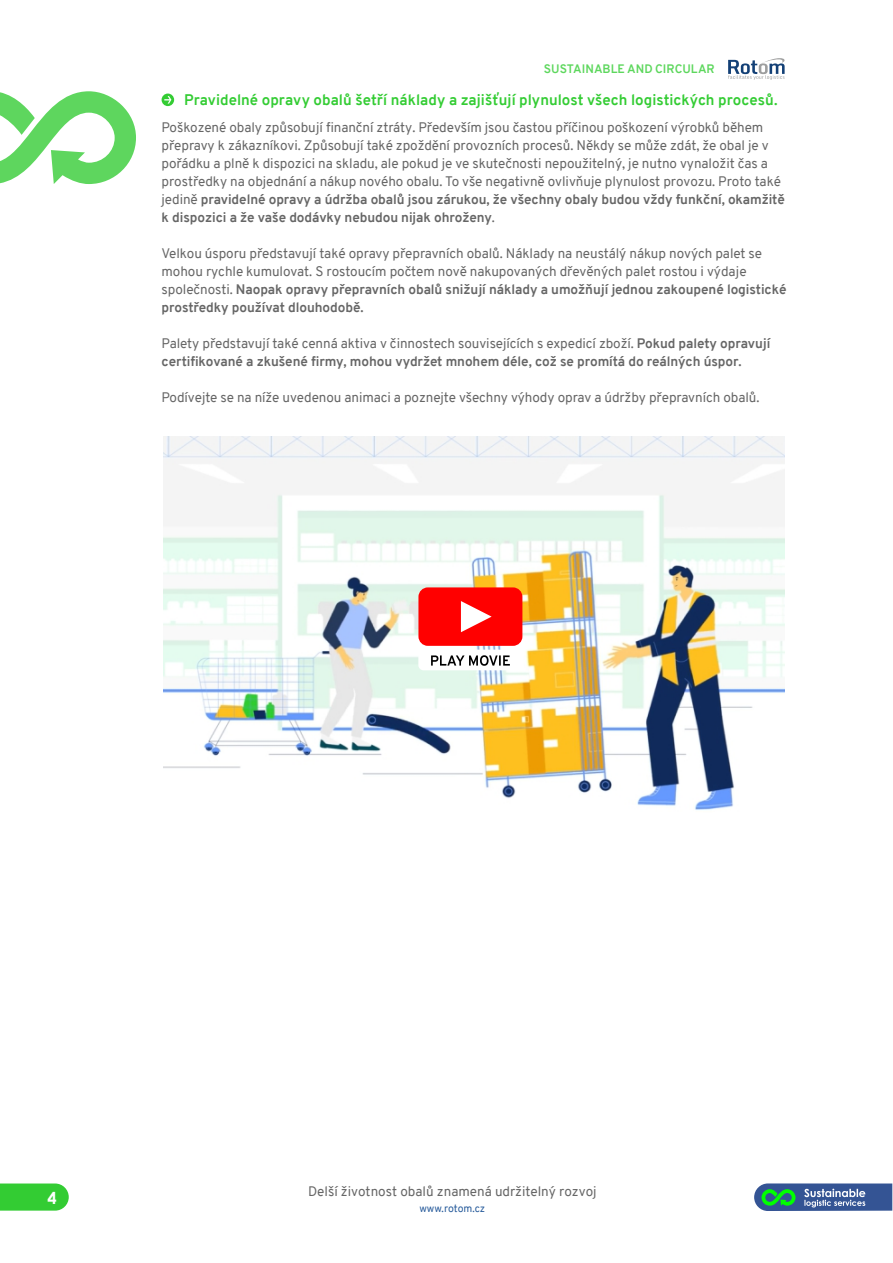
<style>
.page{position:relative;width:893px;height:1263px;background:#fff}
.page>*{position:absolute;margin:0;border:0;box-sizing:border-box;transform-origin:0 0}
.t1{font:700 16.5px "Century Gothic";color:#fff}
.t2{font:700 15px "Overpass";color:#3c3}
.t3{font:13.5px/18px "Overpass";letter-spacing:-.005em;color:#666}
.t4{font:700 13.5px/18px "Overpass";letter-spacing:-.005em;color:#666}
.t5{font:700 12px "Overpass";color:#5dd75d}
.t6{font:10.5px "Overpass";color:#275b9b}
.s1{font-weight:700}
.s2{font-weight:400}
</style>
<div class="page">
<img style="left:164px;top:436px;width:621px;height:374px">
<div style="left:418px;top:587px;width:104px;height:59px;background:#f00;border-radius:9px"></div>
<svg style="left:461px;top:601px;width:31px;height:31px"></svg>
<div style="left:418px;top:650px;width:104px;height:20px;background:#fff;border-radius:5px"></div>
<svg style="left:431px;top:655px;width:79px;height:11px"></svg>
<svg style="left:0;top:91px;width:136px;height:93px"></svg>
<svg style="left:0;top:1183px;width:69px;height:27px;background:#3fcf3f"></svg>
<svg style="left:754px;top:1183px;width:138px;height:28px;background:#4b7897"></svg>
<svg style="left:728px;top:58px;width:57px;height:22px"></svg>
<div style="left:162px;top:94px;width:12px;height:12px;background:#3c3;border-radius:50%"></div>
<svg style="left:164px;top:96px;width:7px;height:8px"></svg>
<p class="t5" style="left:544px;top:61px;width:172px">SUSTAINABLE AND CIRCULAR</p>
<p class="t2" style="left:184px;top:89px;width:595px">Pravidelné opravy obalů šetří náklady a zajišťují plynulost všech logistických procesů.</p>
<p class="t3" style="left:162px;top:118px;width:625px">Poškozené obaly způsobují finanční ztráty. Především jsou častou příčinou poškození výrobků během přepravy k zákazníkovi. Způsobují také zpoždění provozních procesů. Někdy se může zdát, že obal je v pořádku a plně k dispozici na skladu, ale pokud je ve skutečnosti nepoužitelný, je nutno vynaložit čas a prostředky na objednání a nákup nového obalu. To vše negativně ovlivňuje plynulost provozu. Proto také jedině <span class="s1">pravidelné opravy a údržba obalů jsou zárukou, že všechny obaly budou vždy funkční, okamžitě k dispozici a že vaše dodávky nebudou nijak ohroženy</span>.</p>
<p class="t3" style="left:162px;top:244px;width:627px">Velkou úsporu představují také opravy přepravních obalů. Náklady na neustálý nákup nových palet se mohou rychle kumulovat. S rostoucím počtem nově nakupovaných dřevěných palet rostou i výdaje společnosti. <span class="s1">Naopak opravy přepravních obalů snižují náklady a umožňují jednou zakoupené logistické prostředky používat dlouhodobě.</span></p>
<p class="t4" style="left:162px;top:334px;width:610px"><span class="s2">Palety představují také cenná aktiva v činnostech souvisejících s expedicí zboží.</span> Pokud palety opravují certifikované a zkušené firmy, mohou vydržet mnohem déle, což se promítá do reálných úspor.</p>
<p class="t3" style="left:162px;top:388px;width:599px">Podívejte se na níže uvedenou animaci a poznejte všechny výhody oprav a údržby přepravních obalů.</p>
<p class="t1" style="left:48px;top:1185px;width:11px">4</p>
<p class="t3" style="left:308px;top:1182px;width:290px">Delší životnost obalů znamená udržitelný rozvoj</p>
<p class="t6" style="left:419px;top:1200px;width:67px">www.rotom.cz</p>
</div>
